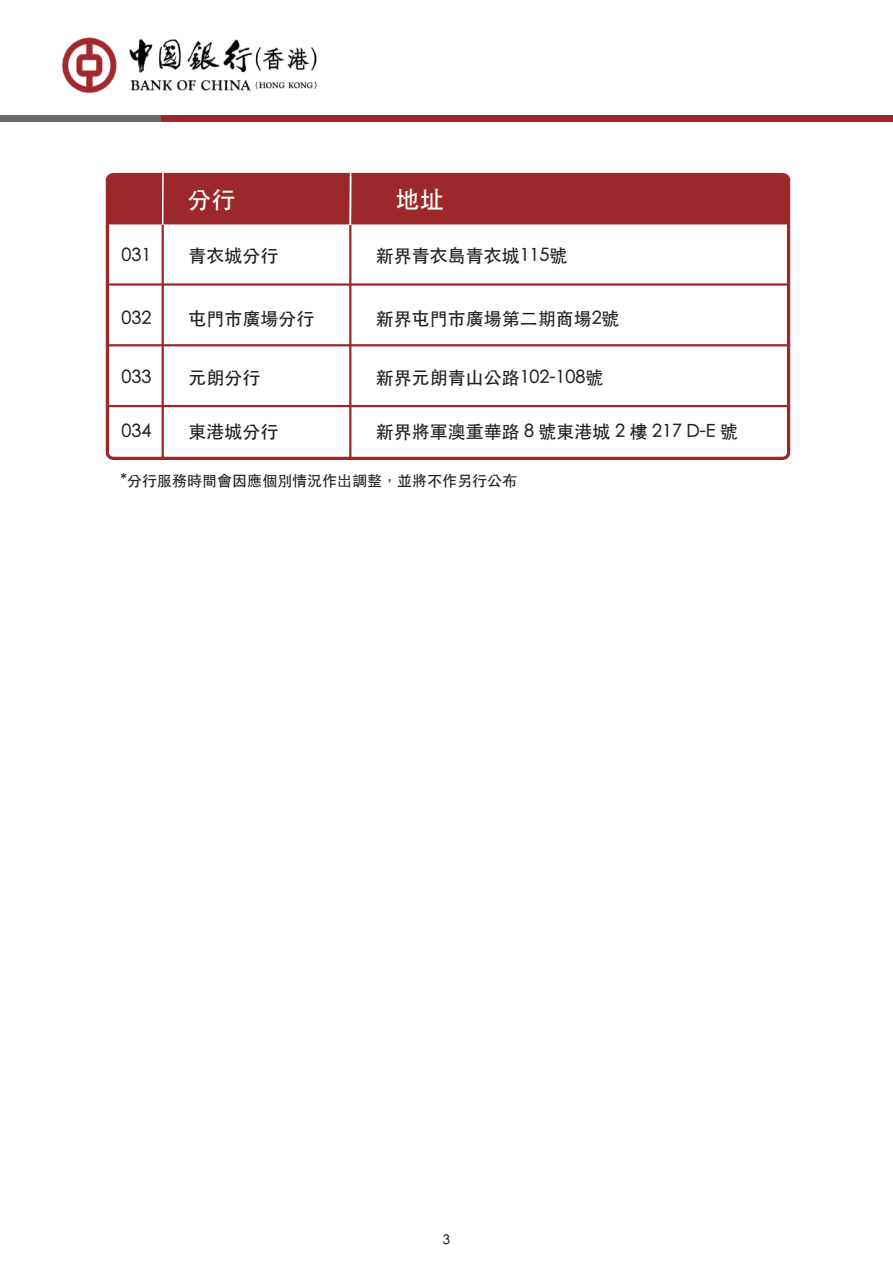
<style>
.page{position:relative;width:893px;height:1263px;background:#fff}
.page>*{position:absolute;margin:0;border:0;box-sizing:border-box;transform-origin:0 0}
.t1{font:500 24px "ST Heiti TC";color:#fff}
.t2{font:500 18px "ST Heiti TC";color:#231f20}
.t3{font:500 15px "ST Heiti TC";color:#231f20}
.t4{font:500 13.5px "ST Heiti TC";color:#231f20}
</style>
<div class="page">
<div style="left:0;top:115px;width:161px;height:7px;background:#67696b"></div>
<div style="left:161px;top:115px;width:732px;height:7px;background:#9d282c"></div>
<img style="left:62px;top:37px;width:255px;height:57px">
<svg style="left:105px;top:172px;width:686px;height:288px"></svg>
<hr style="left:350px;top:173px;width:1px;height:52px;background:#fff">
<hr style="left:162px;top:173px;width:2px;height:52px;background:#fff">
<h1 class="t1" style="left:188px;top:186px;width:49px">分行</h1>
<h1 class="t1" style="left:396px;top:186px;width:49px">地址</h1>
<p class="t2" style="left:121px;top:246px;width:31px">031</p>
<p class="t2" style="left:188px;top:246px;width:91px">青衣城分行</p>
<p class="t2" style="left:376px;top:246px;width:193px">新界青衣島青衣城115號</p>
<p class="t2" style="left:121px;top:309px;width:31px">032</p>
<p class="t2" style="left:188px;top:309px;width:127px">屯門市廣場分行</p>
<p class="t2" style="left:376px;top:309px;width:245px">新界屯門市廣場第二期商場2號</p>
<p class="t2" style="left:121px;top:368px;width:31px">033</p>
<p class="t2" style="left:376px;top:368px;width:229px">新界元朗青山公路102-108號</p>
<p class="t2" style="left:121px;top:422px;width:31px">034</p>
<p class="t2" style="left:376px;top:422px;width:364px">新界將軍澳重華路 8 號東港城 2 樓 217 D-E 號</p>
<p class="t2" style="left:188px;top:368px;width:73px">元朗分行</p>
<p class="t2" style="left:188px;top:422px;width:91px">東港城分行</p>
<p class="t3" style="left:121px;top:472px;width:398px">*分行服務時間會因應個別情況作岀調整，並將不作另行公布</p>
<p class="t4" style="left:443px;top:1233px;width:9px">3</p>
</div>
